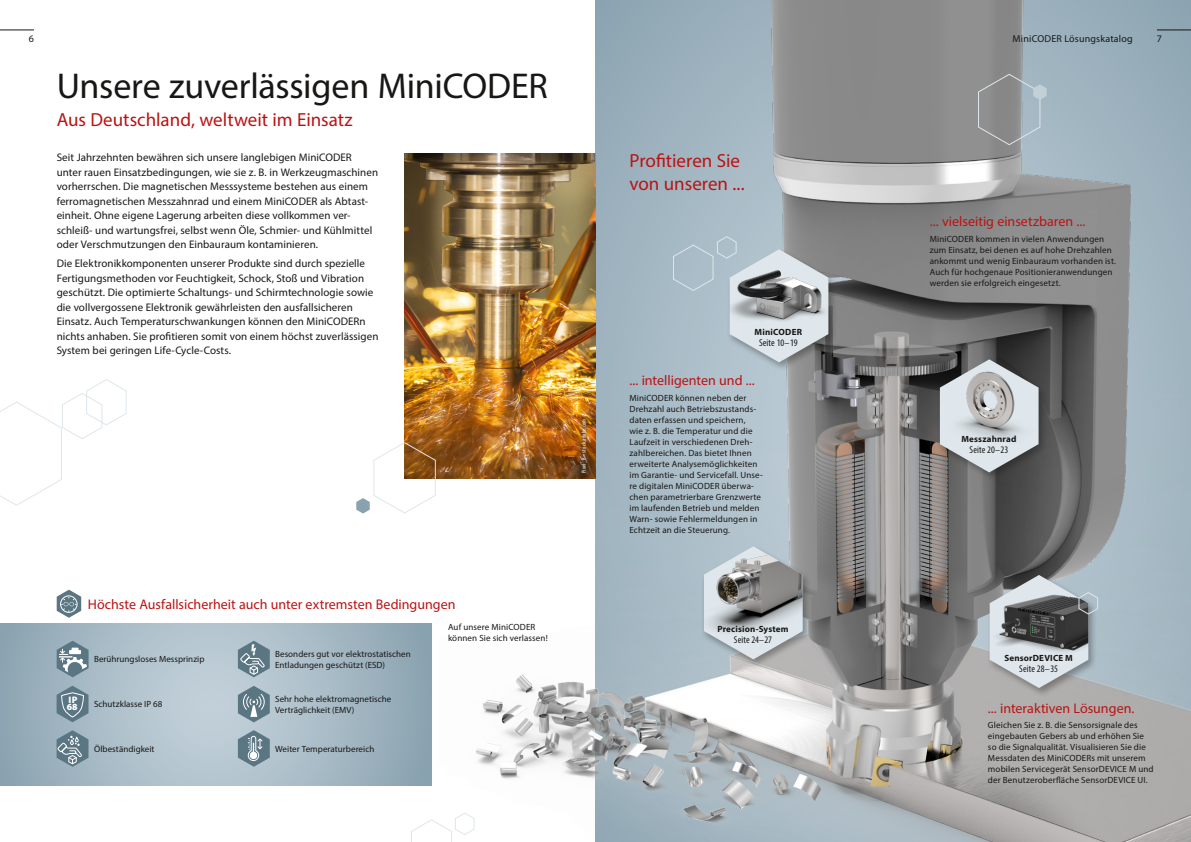
<style>
.page{position:relative;width:1191px;height:842px;background:#fff}
.page>*{position:absolute;margin:0;border:0;box-sizing:border-box;transform-origin:0 0}
.t1{font:36px "Myriad Pro";letter-spacing:-.005em;color:#181716}
.t2{font:19px/22.8px "Myriad Pro";color:#bb1313}
.t3{font:14px "Myriad Pro";color:#bb1313}
.t4{font:11px/14.5px "Myriad Pro";letter-spacing:.005em;color:#181716}
.t5{font:condensed 10px "Myriad Pro";letter-spacing:.01em;color:#181716}
.t6{font:10px "Myriad Pro";letter-spacing:.02em;color:#181716}
.t7{font:900 9.5px/7.3px "Myriad Pro";color:#fff}
.t8{font:9px/11px "Myriad Pro";letter-spacing:.015em;color:#181716}
.t9{font:700 9px "Myriad Pro";letter-spacing:.02em;color:#181716}
.t10{font:condensed 6px "Myriad Pro";letter-spacing:.03em;color:#fff}
</style>
<div class="page">
<svg style="left:0;top:624px;width:431px;height:161px;background:#a6bac5"></svg>
<img style="left:404px;top:153px;width:35px;height:326px">
<img style="left:439px;top:0;width:752px;height:842px">
<div style="left:726px;top:248px;width:111px;height:124px;background:#181716;opacity:.35"></div>
<div style="left:936px;top:358px;width:111px;height:124px;background:#181716;opacity:.35"></div>
<svg style="left:940px;top:359px;width:98px;height:113px;background:#8d8f91"></svg>
<img style="left:940px;top:362px;width:97px;height:86px">
<div style="left:700px;top:545px;width:111px;height:124px;background:#181716;opacity:.35"></div>
<img style="left:704px;top:546px;width:98px;height:113px">
<div style="left:986px;top:573px;width:111px;height:125px;background:#181716;opacity:.35"></div>
<svg style="left:238px;top:686px;width:32px;height:36px"></svg>
<svg style="left:238px;top:730px;width:32px;height:37px"></svg>
<div style="left:250px;top:752px;width:7px;height:7px;background:#fff;border-radius:3px"></div>
<div style="left:250px;top:752px;width:7px;height:7px;border:1px solid #fff;border-radius:3px"></div>
<svg style="left:57px;top:730px;width:31px;height:37px"></svg>
<svg style="left:57px;top:641px;width:32px;height:36px"></svg>
<svg style="left:238px;top:641px;width:32px;height:36px"></svg>
<svg style="left:57px;top:686px;width:31px;height:36px"></svg>
<div style="left:576px;top:414px;width:16px;height:64px;background:#181716;opacity:.55"></div>
<svg style="left:57px;top:590px;width:24px;height:28px"></svg>
<svg style="left:977px;top:73px;width:69px;height:73px;background:#989fa3"></svg>
<svg style="left:0;top:379px;width:127px;height:127px"></svg>
<svg style="left:356px;top:441px;width:80px;height:73px"></svg>
<svg style="left:672px;top:236px;width:156px;height:126px;background:#adb8be"></svg>
<svg style="left:989px;top:575px;width:109px;height:113px;background:#969b9e"></svg>
<svg style="left:411px;top:812px;width:64px;height:30px"></svg>
<hr style="left:1157px;top:30px;width:34px;height:1px;background:#181716">
<hr style="left:0;top:30px;width:34px;height:1px;background:#181716">
<p class="t6" style="left:29px;top:32px;width:7px">6</p>
<p class="t6" style="left:1012px;top:32px;width:122px">MiniCODER Lösungskatalog</p>
<p class="t6" style="left:1157px;top:32px;width:7px">7</p>
<h1 class="t1" style="left:57px;top:64px;width:492px">Unsere zuverlässigen MiniCODER</h1>
<h2 class="t2" style="left:57px;top:108px;width:297px">Aus Deutschland, weltweit im Einsatz</h2>
<p class="t4" style="left:57px;top:150px;width:323px">Seit Jahrzehnten bewähren sich unsere langlebigen MiniCODER unter rauen Einsatzbedingungen, wie sie z. B. in Werkzeugmaschinen vorherrschen. Die magnetischen Messsysteme bestehen aus einem ferromagnetischen Messzahnrad und einem MiniCODER als Abtast&shy;einheit. Ohne eigene Lagerung arbeiten diese vollkommen ver&shy;schleiß- und wartungsfrei, selbst wenn Öle, Schmier- und Kühlmittel oder Verschmutzungen den Einbauraum kontaminieren.</p>
<p class="t4" style="left:57px;top:256px;width:323px">Die Elektronikkomponenten unserer Produkte sind durch spezielle Fertigungsmethoden vor Feuchtigkeit, Schock, Stoß und Vibration geschützt. Die optimierte Schaltungs- und Schirmtechnologie sowie die vollvergossene Elektronik gewährleisten den ausfallsicheren Einsatz. Auch Temperaturschwankungen können den MiniCODERn nichts anhaben. Sie profitieren somit von einem höchst zuverlässigen System bei geringen Life-Cycle-Costs.</p>
<p class="t10" style="left:580px;top:473px;width:56px;rotate:-90deg">Pixel_B – stock.adobe.com</p>
<p class="t7" style="left:67px;top:696px;width:12px">IP<br>68</p>
<h3 class="t3" style="left:88px;top:595px;width:369px">Höchste Ausfallsicherheit auch unter extremsten Bedingungen</h3>
<p class="t8" style="left:94px;top:654px;width:112px">Berührungsloses Messprinzip</p>
<p class="t8" style="left:94px;top:699px;width:70px">Schutzklasse IP 68</p>
<p class="t8" style="left:94px;top:743px;width:62px">Ölbeständigkeit</p>
<p class="t8" style="left:275px;top:648px;width:137px">Besonders gut vor elektrostatischen<br>Entladungen geschützt (ESD)</p>
<p class="t8" style="left:275px;top:693px;width:118px">Sehr hohe elektromagnetische<br>Verträglichkeit (EMV)</p>
<p class="t8" style="left:275px;top:743px;width:101px">Weiter Temperaturbereich</p>
<p class="t8" style="left:448px;top:622px;width:101px">Auf unsere MiniCODER können Sie sich verlassen!</p>
<h2 class="t2" style="left:629px;top:149px;width:117px">Profitieren Sie von unseren ...</h2>
<p class="t9" style="left:754px;top:326px;width:49px">MiniCODER</p>
<p class="t5" style="left:759px;top:337px;width:40px">Seite 10–19</p>
<h3 class="t3" style="left:629px;top:372px;width:127px">... intelligenten und ...</h3>
<p class="t8" style="left:629px;top:392px;width:135px">MiniCODER können neben der<br>Drehzahl auch Betriebszustands&shy;daten erfassen und speichern,<br>wie z. B. die Temperatur und die<br>Laufzeit in verschiedenen Dreh&shy;zahlbereichen. Das bietet Ihnen erweiterte Analysemöglichkeiten im Garantie- und Servicefall. Unse&shy;re digitalen MiniCODER überwa&shy;chen parametrierbare Grenzwerte im laufenden Betrieb und melden<br>Warn- sowie Fehlermeldungen in<br>Echtzeit an die Steuerung.</p>
<p class="t9" style="left:717px;top:623px;width:73px">Precision-System</p>
<p class="t5" style="left:734px;top:633px;width:40px">Seite 24–27</p>
<h3 class="t3" style="left:929px;top:213px;width:157px">... vielseitig einsetzbaren ...</h3>
<p class="t8" style="left:929px;top:233px;width:188px">MiniCODER kommen in vielen Anwendungen zum Einsatz, bei denen es auf hohe Drehzahlen ankommt und wenig Einbauraum vorhanden ist.<br>Auch für hochgenaue Positionieranwendungen werden sie erfolgreich eingesetzt.</p>
<p class="t9" style="left:961px;top:433px;width:57px">Messzahnrad</p>
<p class="t5" style="left:969px;top:444px;width:40px">Seite 20–23</p>
<p class="t9" style="left:1004px;top:652px;width:70px">SensorDEVICE M</p>
<p class="t5" style="left:1019px;top:662px;width:40px">Seite 28–35</p>
<h3 class="t3" style="left:988px;top:699px;width:148px">... interaktiven Lösungen.</h3>
<p class="t8" style="left:988px;top:719px;width:167px">Gleichen Sie z. B. die Sensorsignale des eingebauten Gebers ab und erhöhen Sie so die Signalqualität. Visualisieren Sie die Messdaten des MiniCODERs mit unserem mobilen Servicegerät SensorDEVICE M und der Benutzeroberfläche SensorDEVICE UI.</p>
</div>
